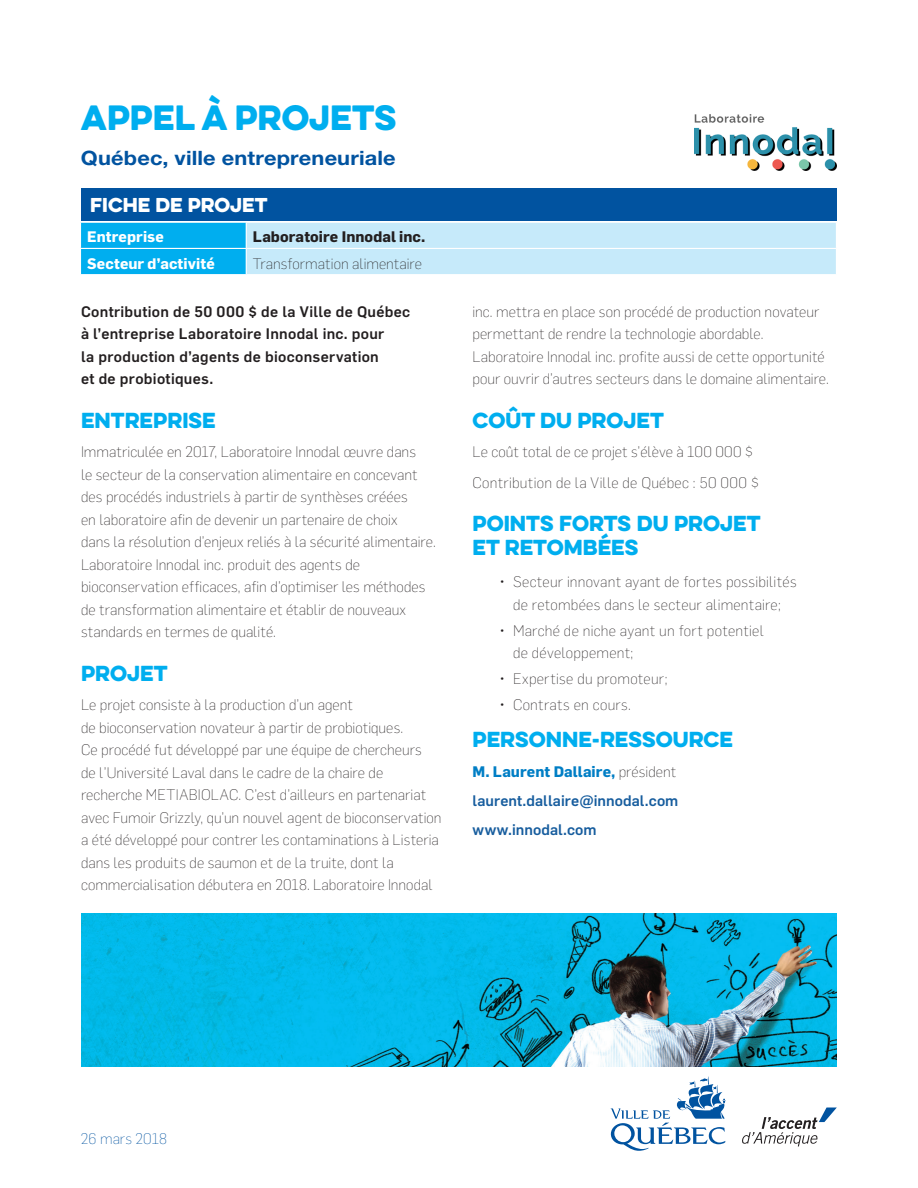
<style>
.page{position:relative;width:918px;height:1188px;background:#fff}
.page>*{position:absolute;margin:0;border:0;box-sizing:border-box;transform-origin:0 0}
.t1{font:31.5px "Eveleth Clean";color:#00aeef}
.t2{font:700 19.8px "Helvetica Neue";letter-spacing:.005em;color:#0153a0;scale:1.1 1}
.t3{font:19.5px/23.4px "Eveleth Clean";color:#00aeef}
.t4{font:18px "Eveleth Clean";color:#fff}
.t5{font:200 15px/22.5px "Flama";letter-spacing:.005em;color:#231f20}
.t6{font:500 15px/22.5px "Flama";letter-spacing:.02em;color:#231f20}
.t7{font:500 15px "Flama";letter-spacing:.005em;color:#175d9e}
.t8{font:700 15px "Flama";letter-spacing:.005em;color:#007ec5}
.t9{font:700 15px "Flama";letter-spacing:.01em;color:#fff}
.t10{font:700 15px "Flama";letter-spacing:.005em;color:#231f20}
.t11{font:200 15px "Flama";letter-spacing:.005em;color:#0153a0}
.s1{font-weight:200;color:#231f20}
</style>
<div class="page">
<img style="left:81px;top:914px;width:755px;height:153px">
<div style="left:81px;top:188px;width:755px;height:32px;background:#0153a0"></div>
<svg style="left:80px;top:222px;width:756px;height:53px;background:#a0def7"></svg>
<svg style="left:742px;top:1108px;width:95px;height:38px"></svg>
<svg style="left:611px;top:1077px;width:115px;height:74px"></svg>
<img style="left:694px;top:114px;width:142px;height:57px">
<h1 class="t1" style="left:81px;top:94px;width:317px">APPEL À PROJETS</h1>
<h2 class="t2" style="left:81px;top:146px;width:288px">Québec, ville entrepreneuriale</h2>
<p class="t4" style="left:90px;top:191px;width:179px">FICHE DE PROJET</p>
<p class="t9" style="left:87px;top:226px;width:78px">Entreprise</p>
<p class="t10" style="left:253px;top:226px;width:174px">Laboratoire Innodal inc.</p>
<p class="t9" style="left:87px;top:252px;width:129px">Secteur d’activité</p>
<p class="t5" style="left:253px;top:251px;width:171px">Transformation alimentaire</p>
<p class="t6" style="left:81px;top:299px;width:331px">Contribution de 50 000 $ de la Ville de Québec à l’entreprise Laboratoire Innodal inc. pour<br>la production d’agents de bioconservation<br>et de probiotiques.</p>
<h3 class="t3" style="left:81px;top:408px;width:136px">ENTREPRISE</h3>
<p class="t5" style="left:81px;top:440px;width:356px">Immatriculée en 2017, Laboratoire Innodal œuvre dans<br>le secteur de la conservation alimentaire en concevant des procédés industriels à partir de synthèses créées<br>en laboratoire afin de devenir un partenaire de choix<br>dans la résolution d’enjeux reliés à la sécurité alimentaire.<br>Laboratoire Innodal inc. produit des agents de bioconservation efficaces, afin d’optimiser les méthodes de transformation alimentaire et établir de nouveaux standards en termes de qualité.</p>
<h3 class="t3" style="left:81px;top:661px;width:88px">PROJET</h3>
<p class="t5" style="left:81px;top:693px;width:362px">Le projet consiste à la production d’un agent<br>de bioconservation novateur à partir de probiotiques.<br>Ce procédé fut développé par une équipe de chercheurs<br>de l’Université Laval dans le cadre de la chaire de recherche METIABIOLAC. C’est d’ailleurs en partenariat avec Fumoir Grizzly, qu’un nouvel agent de bioconservation a été développé pour contrer les contaminations à Listeria dans les produits de saumon et de la truite, dont la commercialisation débutera en 2018. Laboratoire Innodal</p>
<p class="t5" style="left:472px;top:300px;width:358px">inc. mettra en place son procédé de production novateur permettant de rendre la technologie abordable.<br>Laboratoire Innodal inc. profite aussi de cette opportunité pour ouvrir d’autres secteurs dans le domaine alimentaire.</p>
<h3 class="t3" style="left:472px;top:408px;width:193px">COÛT DU PROJET</h3>
<p class="t5" style="left:472px;top:440px;width:282px">Le coût total de ce projet s’élève à 100 000 $</p>
<p class="t5" style="left:472px;top:470px;width:288px">Contribution de la Ville de Québec : 50 000 $</p>
<h3 class="t3" style="left:472px;top:511px;width:290px">POINTS FORTS DU PROJET<br>ET RETOMBÉES</h3>
<p class="t5" style="left:500px;top:570px;width:299px;text-align:center">• Secteur innovant ayant de fortes possibilités de retombées dans le secteur alimentaire;</p>
<p class="t5" style="left:513px;top:619px;width:252px;text-indent:-14px">• Marché de niche ayant un fort potentiel de développement;</p>
<p class="t5" style="left:500px;top:667px;width:170px">• Expertise du promoteur;</p>
<p class="t5" style="left:500px;top:693px;width:133px">• Contrats en cours.</p>
<h3 class="t3" style="left:472px;top:727px;width:262px">PERSONNE-RESSOURCE</h3>
<p class="t8" style="left:472px;top:760px;width:205px">M. Laurent Dallaire, <span class="s1">président</span></p>
<p class="t7" style="left:472px;top:790px;width:208px">laurent.dallaire@innodal.com</p>
<p class="t7" style="left:472px;top:819px;width:126px">www.innodal.com</p>
<p class="t11" style="left:81px;top:1129px;width:88px">26 mars 2018</p>
</div>
